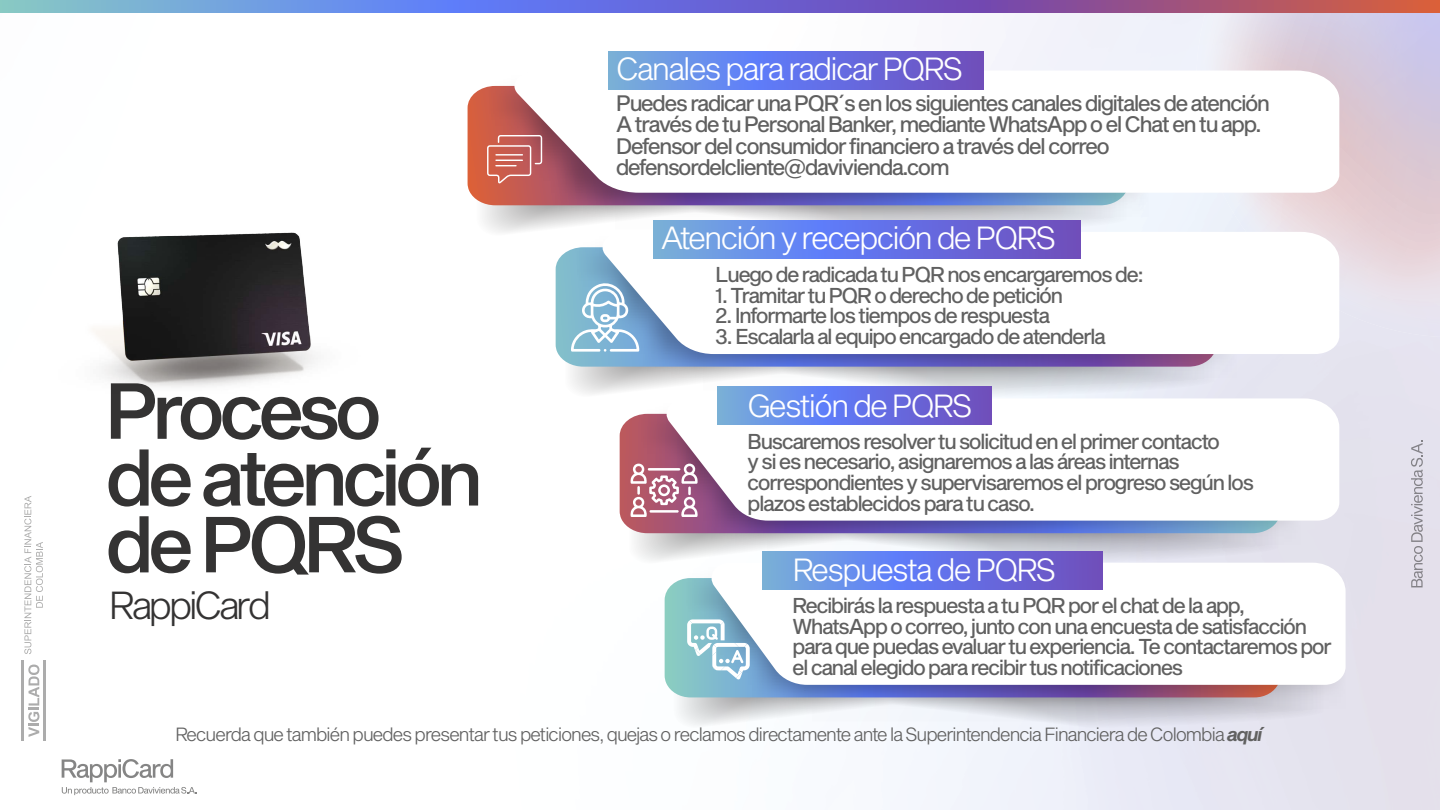
<style>
.page{position:relative;width:1440px;height:810px;background:#fff}
.page>*{position:absolute;margin:0;border:0;box-sizing:border-box;transform-origin:0 0}
.t1{font:77.55px/66.8px "Sequel Sans Medium Head";letter-spacing:-.055em;color:#343333}
.t2{font:38.33px "Sequel Sans Light Disp";letter-spacing:-.025em;color:#343333}
.t3{font:31.42px "Sequel Sans Light Body";letter-spacing:-.08em;color:#fff}
.t4{font:21.98px/21.4px "Sequel Sans Roman Body";letter-spacing:-.08em;color:#606060}
.t5{font:21.15px/20.5px "Sequel Sans Roman Body";letter-spacing:-.08em;color:#606060}
.t6{font:18.75px "Sequel Sans Light Body";letter-spacing:-.08em;color:#616161}
.s1{font-family:"Sequel Sans Semi Bold Obl Body"}
</style>
<div class="page">
<img style="left:84px;top:232px;width:252px;height:159px">
<svg style="left:28px;top:665px;width:11px;height:72px"></svg>
<hr style="left:21px;top:661px;width:3px;height:80px;background:#222221">
<svg style="left:24px;top:496px;width:19px;height:158px"></svg>
<hr style="left:43px;top:661px;width:3px;height:80px;background:#222221">
<svg style="left:1411px;top:440px;width:12px;height:147px;background:#c7c4ce"></svg>
<svg style="left:62px;top:759px;width:135px;height:36px"></svg>
<svg style="left:1196px;top:13px;width:244px;height:324px;background:#dfd3e0"></svg>
<svg style="left:468px;top:87px;width:19px;height:118px;background:#d96e50"></svg>
<svg style="left:487px;top:60px;width:662px;height:169px"></svg>
<svg style="left:508px;top:71px;width:831px;height:122px"></svg>
<svg style="left:556px;top:248px;width:19px;height:119px;background:#90c4d1"></svg>
<svg style="left:575px;top:221px;width:662px;height:170px"></svg>
<svg style="left:597px;top:232px;width:742px;height:122px"></svg>
<svg style="left:609px;top:51px;width:375px;height:39px;background:#6878df"></svg>
<svg style="left:653px;top:220px;width:428px;height:38px;background:#6978de"></svg>
<svg style="left:620px;top:414px;width:19px;height:115px;background:#c06a70"></svg>
<svg style="left:639px;top:388px;width:662px;height:169px"></svg>
<svg style="left:662px;top:398px;width:677px;height:123px"></svg>
<svg style="left:717px;top:387px;width:274px;height:38px;background:#6979df"></svg>
<svg style="left:665px;top:578px;width:19px;height:119px;background:#94cfc8"></svg>
<svg style="left:684px;top:552px;width:662px;height:170px"></svg>
<svg style="left:707px;top:563px;width:639px;height:122px"></svg>
<svg style="left:762px;top:552px;width:341px;height:37px;background:#6878df"></svg>
<svg style="left:0;top:0;width:1440px;height:13px;background:#7f72b9"></svg>
<svg style="left:487px;top:135px;width:575px;height:89px"></svg>
<svg style="left:571px;top:280px;width:578px;height:105px"></svg>
<svg style="left:630px;top:463px;width:586px;height:89px"></svg>
<svg style="left:687px;top:619px;width:572px;height:97px"></svg>
<h3 class="t3" style="left:616px;top:47px;width:349px">Canales para radicar PQRS</h3>
<p class="t4" style="left:616px;top:94px;width:656px">Puedes radicar una PQR´s en los siguientes canales digitales de atención A través de tu Personal Banker, mediante WhatsApp o el Chat en tu app.<br>Defensor del consumidor financiero a través del correo defensordelcliente@davivienda.com</p>
<h3 class="t3" style="left:661px;top:215px;width:397px">Atención y recepción de PQRS</h3>
<h1 class="t1" style="left:106px;top:381px;width:378px">Proceso de atención de PQRS</h1>
<h2 class="t2" style="left:111px;top:578px;width:161px">RappiCard</h2>
<p class="t5" style="left:715px;top:265px;width:430px">Luego de radicada tu PQR nos encargaremos de:</p>
<p class="t5" style="left:715px;top:286px;width:349px">1. Tramitar tu PQR o derecho de petición</p>
<p class="t5" style="left:715px;top:306px;width:336px">2. Informarte los tiempos de respuesta</p>
<p class="t5" style="left:715px;top:327px;width:392px">3. Escalarla al equipo encargado de atenderla</p>
<h3 class="t3" style="left:747px;top:383px;width:227px">Gestión de PQRS</h3>
<p class="t5" style="left:747px;top:432px;width:508px">Buscaremos resolver tu solicitud en el primer contacto<br>y si es necesario, asignaremos a las áreas internas correspondientes y supervisaremos el progreso según los plazos establecidos para tu caso.</p>
<h3 class="t3" style="left:792px;top:548px;width:266px">Respuesta de PQRS</h3>
<p class="t5" style="left:792px;top:596px;width:541px">Recibirás la respuesta a tu PQR por el chat de la app, WhatsApp o correo, junto con una encuesta de satisfacción para que puedas evaluar tu experiencia. Te contactaremos por el canal elegido para recibir tus notificaciones</p>
<p class="t6" style="left:175px;top:721px;width:1089px">Recuerda que también puedes presentar tus peticiones, quejas o reclamos directamente ante la Superintendencia Financiera de Colombia <span class="s1">aquí</span></p>
</div>
